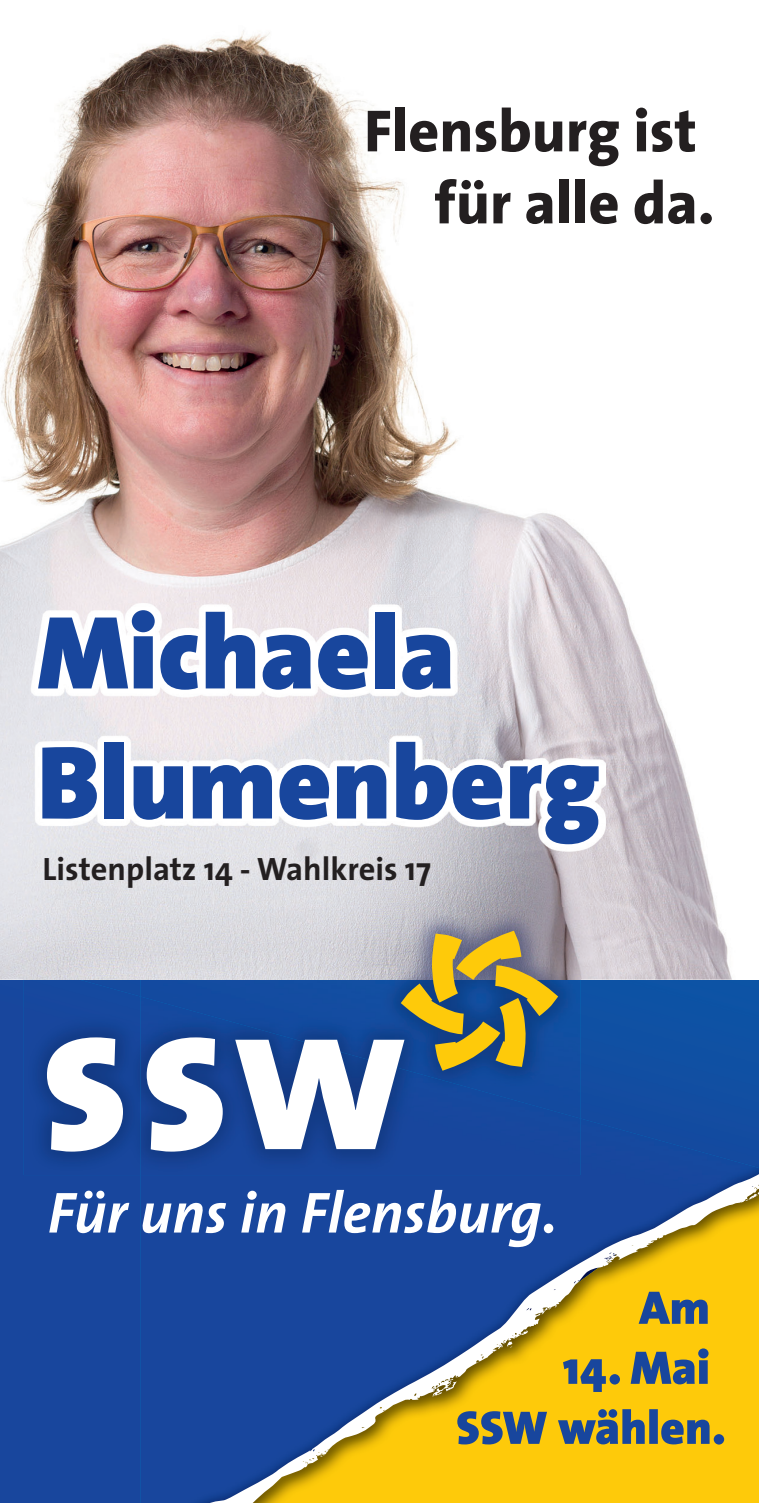
<style>
.page{position:relative;width:759px;height:1503px;background:#fff}
.page>*{position:absolute;margin:0;border:0;box-sizing:border-box;transform-origin:0 0}
.t1{font:900 105px/130px "The Sans";color:#18469d}
.t2{font:800 60px/72px "The Sans";color:#231f20;text-align:right}
.t3{font:italic 700 58.5px "The Sans";color:#fff}
.t4{font:700 32.5px "The Sans";color:#231f20}
</style>
<div class="page">
<div style="left:0;top:979px;width:130px;height:523px;background:#18469d"></div>
<div style="left:580px;top:979px;width:178px;height:148px;background:#1050a3"></div>
<svg style="left:130px;top:1127px;width:628px;height:375px;background:#6c786d"></svg>
<img style="left:0;top:30px;width:732px;height:949px">
<img style="left:24px;top:979px;width:116px;height:196px">
<img style="left:79px;top:979px;width:61px;height:17px">
<img style="left:140px;top:1118px;width:440px;height:57px">
<img style="left:140px;top:979px;width:440px;height:139px">
<img style="left:24px;top:908px;width:556px;height:71px">
<svg style="left:47px;top:1037px;width:76px;height:114px"></svg>
<svg style="left:147px;top:1037px;width:76px;height:114px"></svg>
<svg style="left:235px;top:930px;width:323px;height:219px"></svg>
<img style="left:31px;top:603px;width:574px;height:248px">
<h2 class="t2" style="left:364px;top:94px;width:352px">Flensburg ist für alle da.</h2>
<h1 class="t1" style="left:37px;top:586px;width:565px">Michaela<br>Blumenberg</h1>
<p class="t4" style="left:43px;top:841px;width:389px">Listenplatz 14 - Wahlkreis 17</p>
<h3 class="t3" style="left:48px;top:1163px;width:511px">Für uns in Flensburg.</h3>
</div>
